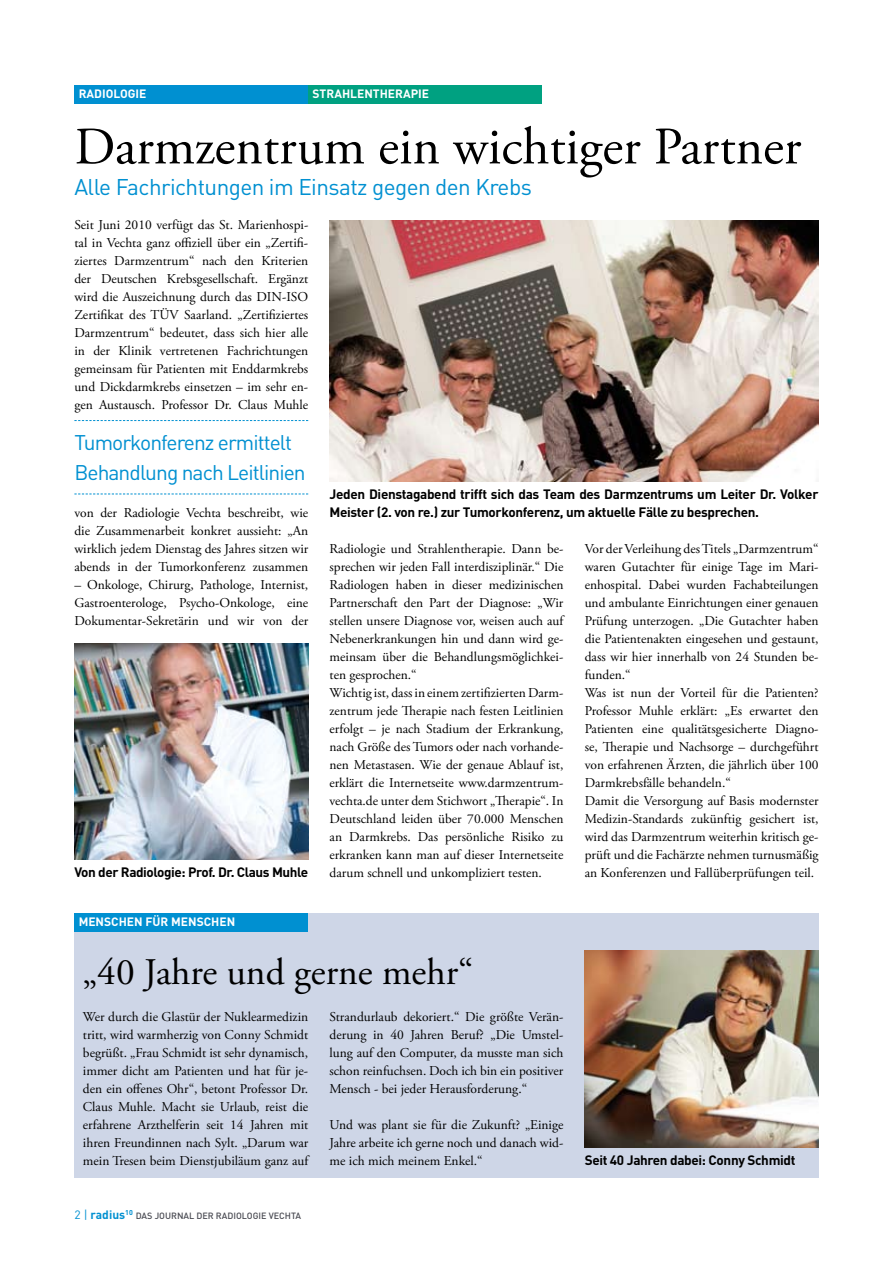
<style>
.page{position:relative;width:893px;height:1263px;background:#fff}
.page>*{position:absolute;margin:0;border:0;box-sizing:border-box;transform-origin:0 0}
.t1{font:52.5px "Adobe Garamond Pro";color:#000}
.t2{font:37.5px "Adobe Garamond Pro";color:#000}
.t3{font:22.5px "DIN";letter-spacing:-.025em;color:#0090d1}
.t4{font:21px/30px "DIN";letter-spacing:-.045em;color:#0090d1}
.t5{font:13.5px/18px "Adobe Garamond Pro";color:#000;text-align:justify}
.t6{font:700 13.5px/18px "DIN";letter-spacing:-.025em;color:#000}
.t7{font:700 12px "DIN";color:#fff}
.t8{font:500 9px "DIN";color:#494a52}
.s1{font-weight:400;font-size:12px;color:#0090d1}
.s2{font-weight:700;font-size:12px;color:#0090d1}
</style>
<div class="page">
<div style="left:74px;top:913px;width:745px;height:265px;background:#ced6e7"></div>
<div style="left:74px;top:85px;width:234px;height:18px;background:#0090d1"></div>
<div style="left:74px;top:913px;width:234px;height:18px;background:#0090d1"></div>
<div style="left:308px;top:85px;width:234px;height:18px;background:#00a181"></div>
<img style="left:74px;top:643px;width:234px;height:216px">
<img style="left:330px;top:220px;width:489px;height:261px">
<img style="left:585px;top:951px;width:234px;height:196px">
<svg style="left:74px;top:494px;width:234px;height:1px"></svg>
<svg style="left:74px;top:420px;width:234px;height:1px"></svg>
<p class="t7" style="left:79px;top:86px;width:69px">RADIOLOGIE</p>
<p class="t7" style="left:313px;top:86px;width:16px">Stra</p>
<p class="t7" style="left:342px;top:86px;width:54px">hlentherapie</p>
<h1 class="t1" style="left:74px;top:115px;width:728px">Darmzentrum ein wichtiger Partner</h1>
<h3 class="t3" style="left:74px;top:173px;width:459px">Alle Fachrichtungen im Einsatz gegen den Krebs</h3>
<p class="t5" style="left:74px;top:216px;width:235px">Seit Juni 2010 verfügt das St. Marienhospi&shy;tal in Vechta ganz offiziell über ein „Zertifi&shy;ziertes Darmzentrum“ nach den Kriterien der Deutschen Krebsgesellschaft. Ergänzt wird die Auszeichnung durch das DIN-ISO Zertifikat des TÜV Saarland. „Zertifiziertes Darmzentrum“ bedeutet, dass sich hier alle in der Klinik vertretenen Fachrichtungen gemeinsam für Patienten mit Enddarmkrebs und Dickdarmkrebs einsetzen – im sehr en&shy;gen Austausch. Professor Dr. Claus Muhle</p>
<h3 class="t4" style="left:74px;top:427px;width:233px">Tumorkonferenz ermittelt<br>Behandlung nach Leitlinien</h3>
<p class="t5" style="left:74px;top:504px;width:235px">von der Radiologie Vechta beschreibt, wie die Zusammenarbeit konkret aussieht: „An wirklich jedem Dienstag des Jahres sitzen wir abends in der Tumorkonferenz zusammen</p>
<p class="t5" style="left:74px;top:576px;width:235px">– Onkologe, Chirurg, Pathologe, Internist, Gastroenterologe, Psycho-Onkologe, eine Dokumentar-Sekretärin und wir von der</p>
<p class="t6" style="left:74px;top:863px;width:235px">Von der Radiologie: Prof. Dr. Claus Muhle</p>
<p class="t7" style="left:79px;top:914px;width:158px">Menschen für Menschen</p>
<p class="t6" style="left:330px;top:485px;width:490px">Jeden Dienstagabend trifft sich das Team des Darmzentrums um Leiter Dr. Volker<br>Meister (2. von re.) zur Tumorkonferenz, um aktuelle Fälle zu besprechen.</p>
<p class="t5" style="left:330px;top:540px;width:235px;text-align:left">Radiologie und Strahlentherapie. Dann be&shy;sprechen wir jeden Fall interdisziplinär.“ Die Radiologen haben in dieser medizinischen Partnerschaft den Part der Diagnose: „Wir stellen unsere Diagnose vor, weisen auch auf Nebenerkrankungen hin und dann wird ge&shy;meinsam über die Behandlungsmöglichkei&shy;ten gesprochen.“<br>Wichtig ist, dass in einem zertifizierten Darm&shy;zentrum jede Therapie nach festen Leitlinien erfolgt – je nach Stadium der Erkrankung, nach Größe des Tumors oder nach vorhande&shy;nen Metastasen. Wie der genaue Ablauf ist, erklärt die Internetseite www.darmzentrum&shy;vechta.de unter dem Stichwort „Therapie“. In Deutschland leiden über 70.000 Menschen an Darmkrebs. Das persönliche Risiko zu erkranken kann man auf dieser Internetseite darum schnell und unkompliziert testen.</p>
<p class="t5" style="left:585px;top:540px;width:235px;text-align:left">Vor der Verleihung des Titels „Darmzentrum“ waren Gutachter für einige Tage im Mari&shy;enhospital. Dabei wurden Fachabteilungen und ambulante Einrichtungen einer genauen Prüfung unterzogen. „Die Gutachter haben die Patientenakten eingesehen und gestaunt, dass wir hier innerhalb von 24 Stunden be&shy;funden.“<br>Was ist nun der Vorteil für die Patienten?<br>Professor Muhle erklärt: „Es erwartet den Patienten eine qualitätsgesicherte Diagno&shy;se, Therapie und Nachsorge – durchgeführt von erfahrenen Ärzten, die jährlich über 100<br>Darmkrebsfälle behandeln.“<br>Damit die Versorgung auf Basis modernster Medizin-Standards zukünftig gesichert ist, wird das Darmzentrum weiterhin kritisch ge&shy;prüft und die Fachärzte nehmen turnusmäßig an Konferenzen und Fallüberprüfungen teil.</p>
<h2 class="t2" style="left:83px;top:949px;width:392px">„40 Jahre und gerne mehr“</h2>
<p class="t5" style="left:83px;top:1008px;width:227px">Wer durch die Glastür der Nuklearmedizin tritt, wird warmherzig von Conny Schmidt begrüßt. „Frau Schmidt ist sehr dynamisch, immer dicht am Patienten und hat für je&shy;den ein offenes Ohr“, betont Professor Dr.<br>Claus Muhle. Macht sie Urlaub, reist die erfahrene Arzthelferin seit 14 Jahren mit ihren Freundinnen nach Sylt. „Darum war mein Tresen beim Dienstjubiläum ganz auf</p>
<p class="t8" style="left:74px;top:1210px;width:228px"><span class="s1">2 |</span> <span class="s2">radius</span><sup>10</sup> DAS JOURNAL DER RADIOLOGIE VECHTA</p>
<p class="t5" style="left:330px;top:1008px;width:235px">Strandurlaub dekoriert.“ Die größte Verän&shy;derung in 40 Jahren Beruf? „Die Umstel&shy;lung auf den Computer, da musste man sich schon reinfuchsen. Doch ich bin ein positiver Mensch - bei jeder Herausforderung.“</p>
<p class="t5" style="left:330px;top:1116px;width:235px">Und was plant sie für die Zukunft? „Einige Jahre arbeite ich gerne noch und danach wid&shy;me ich mich meinem Enkel.“</p>
<p class="t6" style="left:585px;top:1151px;width:212px">Seit 40 Jahren dabei: Conny Schmidt</p>
</div>
